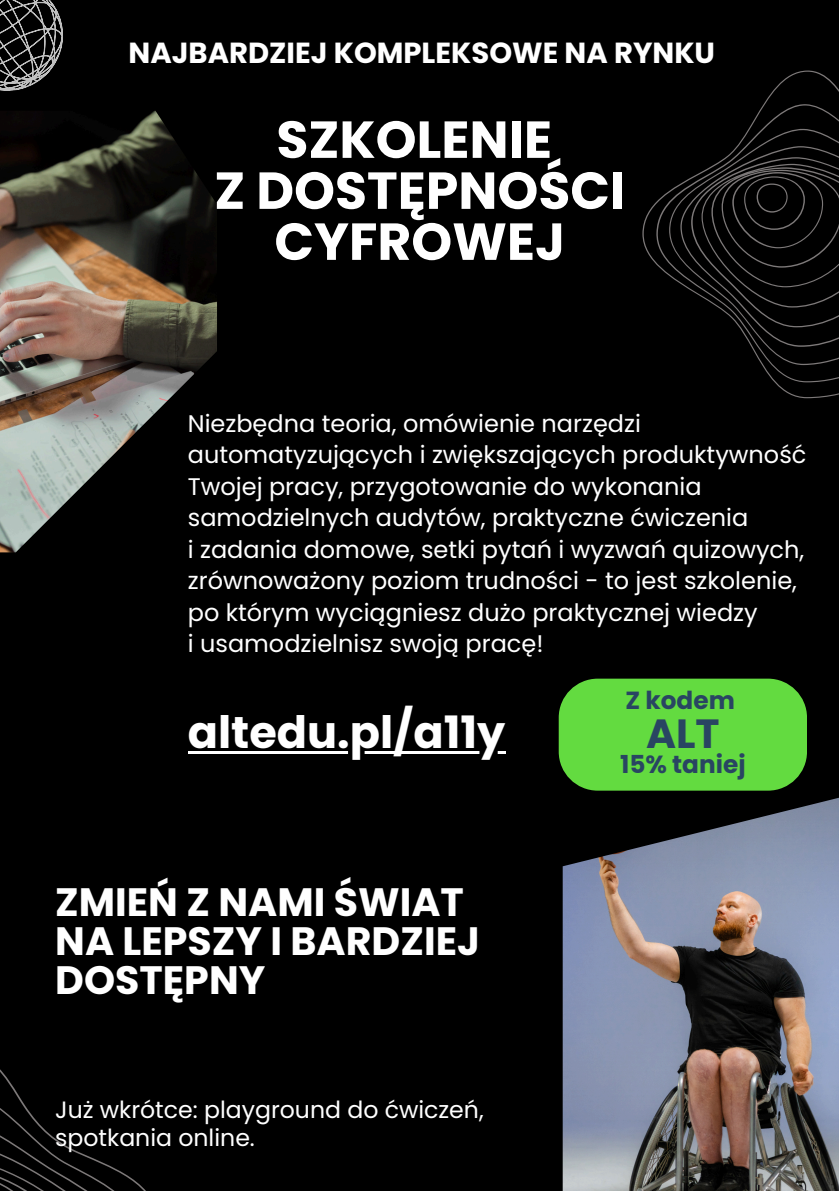
<style>
.page{position:relative;width:839px;height:1191px;background:#fff}
.page>*{position:absolute;margin:0;border:0;box-sizing:border-box;transform-origin:0 0}
.t1{font:700 52px/51px "Poppins";color:#fff;text-align:center}
.t2{font:700 44.6px "Poppins";color:#fff}
.t3{font:700 40.8px "Poppins";color:#294562}
.t4{font:700 39.6px/39px "Poppins";color:#fff}
.t5{font:700 29px "Poppins";color:#fff}
.t6{font:700 24.8px "Poppins";color:#294562}
.t7{font:24px/31.6px "Poppins";color:#fff}
.t8{font:23.6px/28.4px "Poppins";color:#fff}
</style>
<div class="page">
<div style="left:0;top:0;width:838px;height:1191px;background:#000"></div>
<img style="left:0;top:111px;width:217px;height:441px">
<svg style="left:0;top:1069px;width:146px;height:122px"></svg>
<img style="left:562px;top:798px;width:276px;height:393px">
<svg style="left:642px;top:70px;width:196px;height:328px"></svg>
<svg style="left:655px;top:103px;width:183px;height:279px"></svg>
<svg style="left:669px;top:128px;width:169px;height:237px"></svg>
<svg style="left:680px;top:146px;width:158px;height:201px"></svg>
<svg style="left:0;top:0;width:63px;height:91px"></svg>
<hr style="left:188px;top:751px;width:317px;height:3px;background:#fff">
<div style="left:558px;top:679px;width:248px;height:112px;background:#63db40;border-radius:39px"></div>
<h5 class="t5" style="left:128px;top:32px;width:588px">NAJBARDZIEJ KOMPLEKSOWE NA RYNKU</h5>
<p class="t1" style="left:214px;top:114px;width:412px">SZKOLENIE<br>Z DOSTĘPNOŚCI<br>CYFROWEJ</p>
<p class="t7" style="left:188px;top:407px;width:620px">Niezbędna teoria, omówienie narzędzi automatyzujących i zwiększających produktywność Twojej pracy, przygotowanie do wykonania samodzielnych audytów, praktyczne ćwiczenia</p>
<p class="t7" style="left:188px;top:533px;width:618px">i zadania domowe, setki pytań i wyzwań quizowych, zrównoważony poziom trudności - to jest szkolenie, po którym wyciągniesz dużo praktycznej wiedzy</p>
<p class="t7" style="left:188px;top:628px;width:357px">i usamodzielnisz swoją pracę!</p>
<p class="t2" style="left:188px;top:701px;width:319px">altedu.pl/a11y</p>
<h3 class="t4" style="left:55px;top:883px;width:426px">ZMIEŃ Z NAMI ŚWIAT<br>NA LEPSZY I BARDZIEJ<br>DOSTĘPNY</h3>
<h2 class="t8" style="left:55px;top:1095px;width:430px">Już wkrótce: playground do ćwiczeń, spotkania online.</h2>
<h1 class="t6" style="left:625px;top:683px;width:111px">Z kodem</h1>
<h1 class="t3" style="left:646px;top:705px;width:75px">ALT</h1>
<h1 class="t6" style="left:620px;top:747px;width:127px">15% taniej</h1>
</div>
